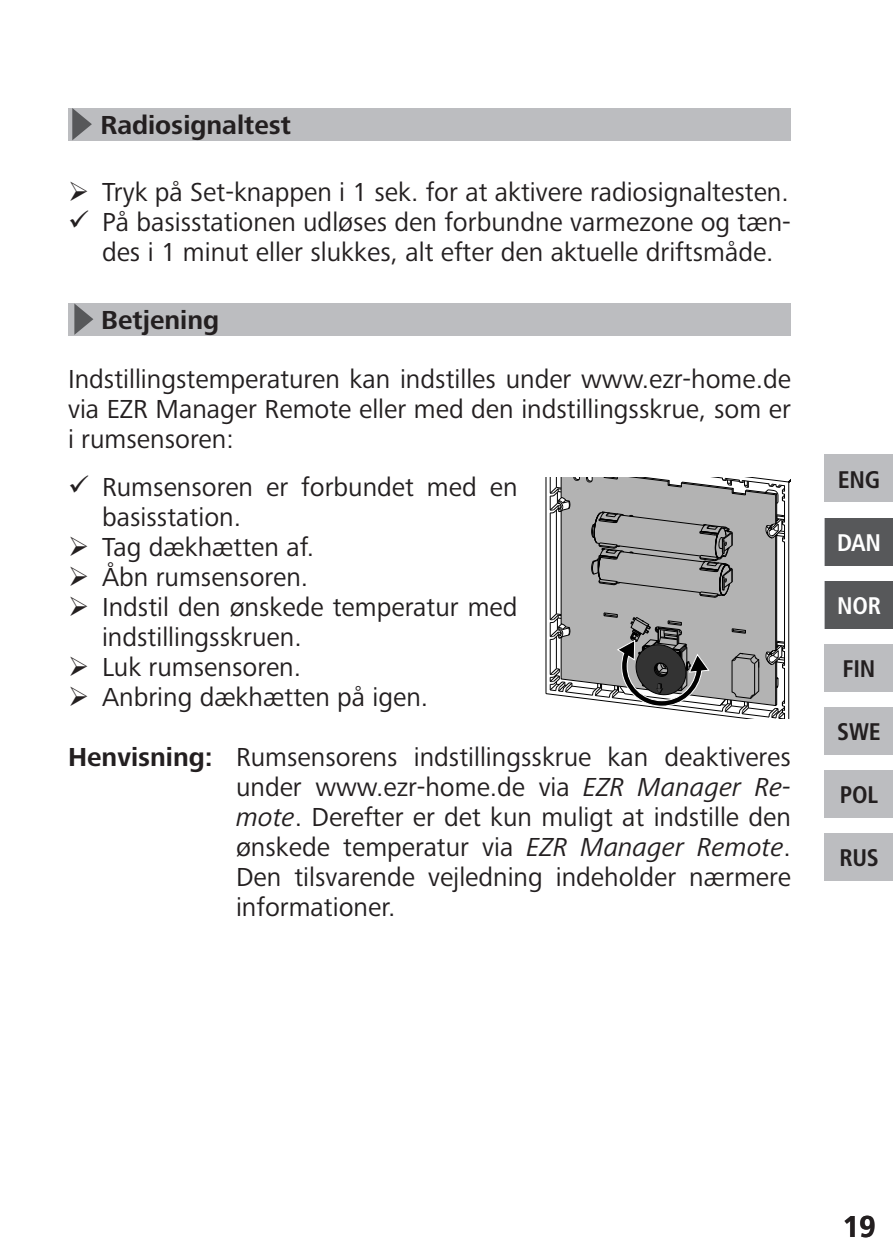
<style>
.page{position:relative;width:893px;height:1259px;background:#fff}
.page>*{position:absolute;margin:0;border:0;box-sizing:border-box;transform-origin:0 0}
.t1{font:700 30px "Frutiger LT Com";color:#231f20}
.dan_nor_Hinweis{font:27px/30px "Frutiger Next LTW1 G";color:#231f20}
.dan_nor_Fließtext{font:27px/30px "Frutiger Next LTW1 G";color:#231f20;text-align:justify}
.dan_nor_Themenübersc{font:700 27px "Frutiger Next LTW1 G";color:#231f20}
.t2{font:700 condensed 24px "Frutiger LT Com";letter-spacing:-.01em;color:#231f20}
.t3{font:700 condensed 24px "Frutiger LT Com";letter-spacing:-.01em;color:#fff}
.s1{font-weight:700}
.s2{font-style:italic}
</style>
<div class="page">
<div style="left:825px;top:518px;width:68px;height:47px;background:#57585a"></div>
<div style="left:825px;top:581px;width:68px;height:47px;background:#57585a"></div>
<div style="left:825px;top:644px;width:68px;height:47px;background:#bcbdc0"></div>
<div style="left:825px;top:707px;width:68px;height:47px;background:#bcbdc0"></div>
<div style="left:825px;top:770px;width:68px;height:47px;background:#bcbdc0"></div>
<div style="left:825px;top:455px;width:68px;height:47px;background:#bcbdc0"></div>
<div style="left:825px;top:833px;width:68px;height:48px;background:#bcbdc0"></div>
<div style="left:68px;top:303px;width:723px;height:33px;background:#bcbdc0"></div>
<svg style="left:74px;top:303px;width:19px;height:32px"></svg>
<svg style="left:546px;top:477px;width:245px;height:242px;background:#a2a2a2"></svg>
<div style="left:68px;top:108px;width:723px;height:32px;background:#bcbdc0"></div>
<svg style="left:72px;top:108px;width:20px;height:32px"></svg>
<p class="dan_nor_Themenübersc" style="left:100px;top:109px;width:192px">Radiosignaltest</p>
<p class="dan_nor_Hinweis" style="left:102px;top:178px;width:688px">Tryk på Set-knappen i 1 sek. for at aktivere radiosignaltesten.</p>
<p class="dan_nor_Hinweis" style="left:102px;top:208px;width:690px">På basisstationen udløses den forbundne varmezone og tæn&shy;des i 1 minut eller slukkes, alt efter den aktuelle driftsmåde.</p>
<p class="dan_nor_Themenübersc" style="left:101px;top:305px;width:120px">Betjening</p>
<p class="dan_nor_Fließtext" style="left:68px;top:365px;width:724px">Indstillingstemperaturen kan indstilles under www.ezr-home.de via EZR Manager Remote eller med den indstillingsskrue, som er i rumsensoren:</p>
<p class="dan_nor_Hinweis" style="left:102px;top:473px;width:417px">Rumsensoren er forbundet med en basisstation.</p>
<p class="dan_nor_Hinweis" style="left:102px;top:533px;width:213px">Tag dækhætten af.</p>
<p class="dan_nor_Hinweis" style="left:102px;top:563px;width:208px">Åbn rumsensoren.</p>
<p class="dan_nor_Hinweis" style="left:102px;top:593px;width:417px">Indstil den ønskede temperatur med indstillingsskruen.</p>
<p class="dan_nor_Hinweis" style="left:102px;top:653px;width:201px">Luk rumsensoren.</p>
<p class="dan_nor_Hinweis" style="left:102px;top:683px;width:328px">Anbring dækhætten på igen.</p>
<p class="dan_nor_Hinweis" style="left:236px;top:743px;width:556px;text-align:justify;text-indent:-168px"><span class="s1">Henvisning:</span> Rumsensorens indstillingsskrue kan deaktiveres under www.ezr-home.de via <span class="s2">EZR Manager Re&shy;mote</span>. Derefter er det kun muligt at indstille den ønskede temperatur via <span class="s2">EZR Manager Remote</span>.<br>Den tilsvarende vejledning indeholder nærmere informationer.</p>
<p class="t2" style="left:838px;top:464px;width:44px">ENG</p>
<p class="t3" style="left:837px;top:527px;width:45px">DAN</p>
<p class="t3" style="left:837px;top:590px;width:45px">NOR</p>
<p class="t2" style="left:843px;top:654px;width:34px">FIN</p>
<p class="t2" style="left:837px;top:717px;width:45px">SWE</p>
<p class="t2" style="left:840px;top:780px;width:40px">POL</p>
<p class="t2" style="left:839px;top:843px;width:41px">RUS</p>
<p class="t1" style="left:843px;top:1208px;width:35px">19</p>
</div>
